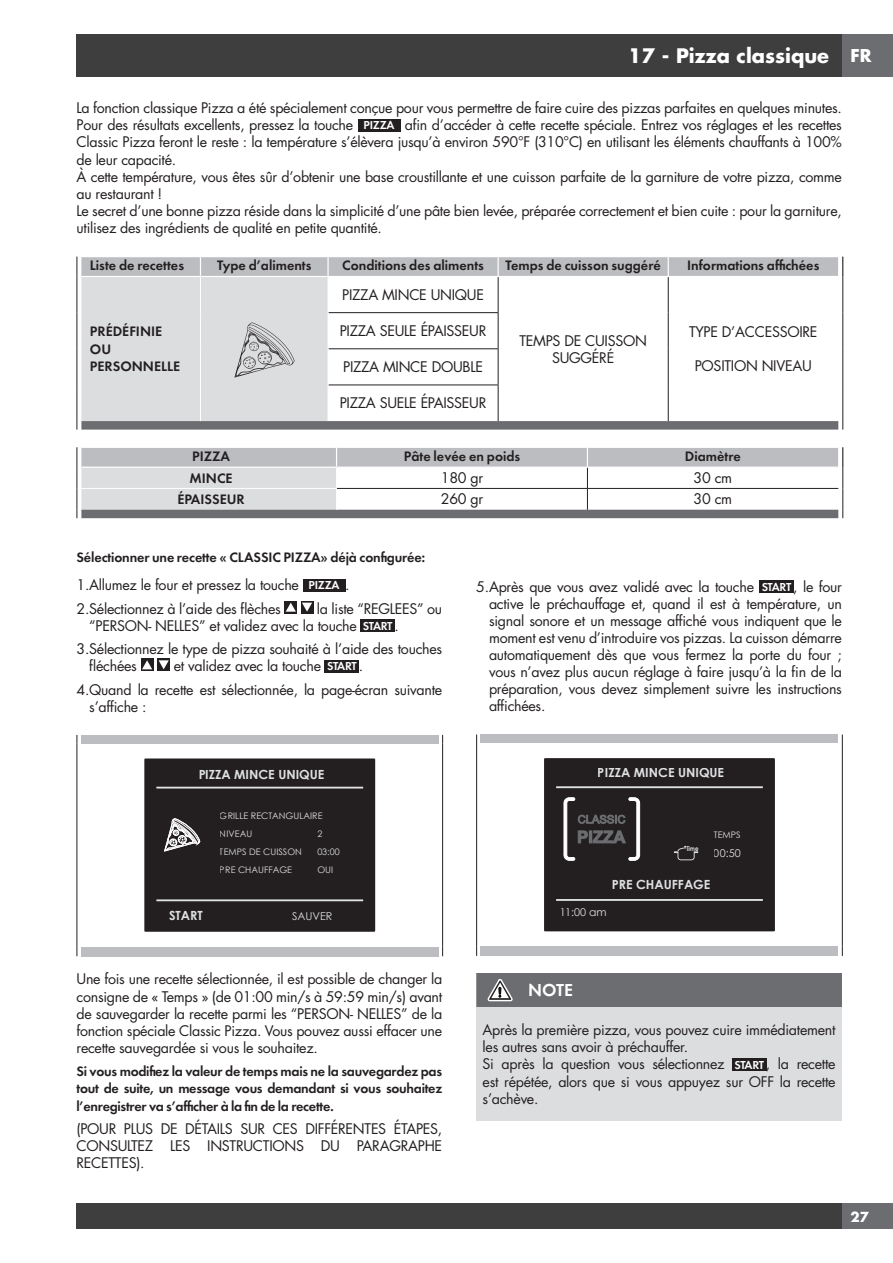
<style>
.page{position:relative;width:893px;height:1263px;background:#fff}
.page>*{position:absolute;margin:0;border:0;box-sizing:border-box;transform-origin:0 0}
.t1{font:700 19.5px "Futura";color:#fff}
.t2{font:18px "Futura Dem Bld";color:#fff}
.t3{font:700 17.25px "Futura";color:#fff}
.t4{font:14.25px/17.1px "Futura";letter-spacing:-.02em;color:#231f20}
.t5{font:14.25px/17.1px "Futura Dem Bld";color:#231f20;text-align:justify}
.t6{font:700 13.5px "Futura";color:#fff}
.t7{font:700 12.6px "Century Gothic";color:#dfe0e2}
.t8{font:10.8px "Century Gothic";color:#dfe0e2}
.t9{font:9px/18px "Century Gothic";color:#dfe0e2}
.t10{font:700 6.6px "Century Gothic";color:#dfe0e2;scale:.81 1}
.s1{font-family:"Futura Dem Bld";font-size:12px;color:#fff}
</style>
<div class="page">
<div style="left:77px;top:34px;width:765px;height:43px;background:#3e3e3f"></div>
<div style="left:842px;top:34px;width:51px;height:43px;background:#6c6d70"></div>
<div style="left:77px;top:1203px;width:765px;height:26px;background:#3e3e3f"></div>
<div style="left:842px;top:1203px;width:51px;height:26px;background:#6c6d70"></div>
<div style="left:303px;top:579px;width:42px;height:12px;background:#231f20"></div>
<div style="left:284px;top:601px;width:13px;height:12px;background:#231f20"></div>
<svg style="left:286px;top:603px;width:10px;height:9px"></svg>
<div style="left:301px;top:601px;width:12px;height:12px;background:#6f6d6d"></div>
<svg style="left:302px;top:603px;width:10px;height:9px"></svg>
<div style="left:361px;top:619px;width:34px;height:13px;background:#231f20"></div>
<svg style="left:141px;top:658px;width:12px;height:13px"></svg>
<svg style="left:142px;top:660px;width:10px;height:9px"></svg>
<div style="left:157px;top:658px;width:13px;height:13px;background:#231f20"></div>
<svg style="left:159px;top:660px;width:10px;height:9px"></svg>
<div style="left:325px;top:660px;width:34px;height:13px;background:#231f20"></div>
<hr style="left:77px;top:743px;width:1px;height:204px;background:#231f20">
<hr style="left:442px;top:743px;width:1px;height:204px;background:#231f20">
<div style="left:81px;top:735px;width:357px;height:8px;background:#bcbdc0"></div>
<div style="left:145px;top:759px;width:229px;height:172px;background:#231f20"></div>
<div style="left:144px;top:758px;width:231px;height:174px;border:2px solid #231f20"></div>
<hr style="left:156px;top:787px;width:207px;height:1px;background:#dfe0e2">
<hr style="left:156px;top:899px;width:207px;height:2px;background:#dfe0e2">
<svg style="left:160px;top:818px;width:52px;height:84px"></svg>
<div style="left:81px;top:947px;width:357px;height:9px;background:#bcbdc0"></div>
<div style="left:759px;top:580px;width:34px;height:13px;background:#231f20"></div>
<hr style="left:476px;top:743px;width:1px;height:203px;background:#231f20">
<hr style="left:842px;top:743px;width:1px;height:203px;background:#231f20">
<div style="left:481px;top:734px;width:357px;height:9px;background:#bcbdc0"></div>
<div style="left:545px;top:759px;width:229px;height:171px;background:#231f20"></div>
<div style="left:544px;top:758px;width:231px;height:173px;border:2px solid #231f20"></div>
<hr style="left:556px;top:786px;width:207px;height:2px;background:#dfe0e2">
<hr style="left:556px;top:899px;width:207px;height:2px;background:#dfe0e2">
<svg style="left:674px;top:846px;width:24px;height:14px"></svg>
<svg style="left:559px;top:797px;width:81px;height:104px"></svg>
<div style="left:481px;top:946px;width:357px;height:10px;background:#bcbdc0"></div>
<div style="left:476px;top:1007px;width:366px;height:113px;background:#dcdddf"></div>
<div style="left:476px;top:973px;width:366px;height:34px;background:#6c6d70"></div>
<div style="left:732px;top:1058px;width:34px;height:13px;background:#231f20"></div>
<div style="left:358px;top:119px;width:42px;height:13px;background:#231f20"></div>
<svg style="left:77px;top:257px;width:766px;height:173px"></svg>
<hr style="left:498px;top:277px;width:1px;height:35px;background:#231f20">
<hr style="left:668px;top:277px;width:1px;height:36px;background:#231f20">
<hr style="left:668px;top:313px;width:1px;height:36px;background:#231f20">
<hr style="left:668px;top:349px;width:1px;height:36px;background:#231f20">
<hr style="left:668px;top:385px;width:1px;height:36px;background:#231f20">
<hr style="left:328px;top:312px;width:170px;height:1px;background:#231f20">
<hr style="left:498px;top:313px;width:1px;height:35px;background:#231f20">
<hr style="left:328px;top:348px;width:170px;height:1px;background:#231f20">
<hr style="left:498px;top:349px;width:1px;height:36px;background:#231f20">
<hr style="left:328px;top:385px;width:170px;height:1px;background:#231f20">
<hr style="left:498px;top:385px;width:1px;height:36px;background:#231f20">
<hr style="left:200px;top:277px;width:1px;height:36px;background:#fff">
<hr style="left:328px;top:277px;width:1px;height:36px;background:#fff">
<hr style="left:200px;top:313px;width:1px;height:36px;background:#fff">
<hr style="left:328px;top:313px;width:1px;height:36px;background:#fff">
<hr style="left:200px;top:349px;width:1px;height:36px;background:#fff">
<hr style="left:328px;top:349px;width:1px;height:36px;background:#fff">
<hr style="left:200px;top:385px;width:1px;height:36px;background:#fff">
<hr style="left:328px;top:385px;width:1px;height:36px;background:#fff">
<img style="left:232px;top:321px;width:64px;height:59px">
<svg style="left:77px;top:447px;width:766px;height:71px"></svg>
<hr style="left:81px;top:488px;width:256px;height:1px;background:#fff">
<h1 class="t1" style="left:628px;top:42px;width:202px">17 - Pizza classique</h1>
<p class="t3" style="left:850px;top:44px;width:23px">FR</p>
<p class="t4" style="left:77px;top:99px;width:767px">La fonction classique Pizza a été spécialement conçue pour vous permettre de faire cuire des pizzas parfaites en quelques minutes.<br>Pour des résultats excellents, pressez la touche <span class="s1">PIZZA</span> afin d’accéder à cette recette spéciale. Entrez vos réglages et les recettes Classic Pizza feront le reste : la température s’élèvera jusqu’à environ 590°F (310°C) en utilisant les éléments chauffants à 100% de leur capacité.<br>À cette température, vous êtes sûr d’obtenir une base croustillante et une cuisson parfaite de la garniture de votre pizza, comme au restaurant !<br>Le secret d’une bonne pizza réside dans la simplicité d’une pâte bien levée, préparée correctement et bien cuite : pour la garniture, utilisez des ingrédients de qualité en petite quantité.</p>
<p class="t5" style="left:90px;top:258px;width:96px">Liste de recettes</p>
<p class="t5" style="left:217px;top:258px;width:96px">Type d’aliments</p>
<p class="t5" style="left:342px;top:258px;width:143px">Conditions des aliments</p>
<p class="t5" style="left:505px;top:258px;width:157px">Temps de cuisson suggéré</p>
<p class="t5" style="left:687px;top:258px;width:134px">Informations affichées</p>
<p class="t5" style="left:90px;top:324px;width:92px;text-align:left">PRÉDÉFINIE<br>OU<br>PERSONNELLE</p>
<p class="t4" style="left:342px;top:286px;width:143px">PIZZA MINCE UNIQUE</p>
<p class="t4" style="left:340px;top:322px;width:148px">PIZZA SEULE ÉPAISSEUR</p>
<p class="t4" style="left:343px;top:358px;width:141px">PIZZA MINCE DOUBLE</p>
<p class="t4" style="left:340px;top:394px;width:148px">PIZZA SUELE ÉPAISSEUR</p>
<p class="t4" style="left:519px;top:332px;width:129px;text-align:center">TEMPS DE CUISSON<br>SUGGÉRÉ</p>
<p class="t4" style="left:689px;top:323px;width:130px">TYPE D’ACCESSOIRE</p>
<p class="t4" style="left:695px;top:357px;width:119px">POSITION NIVEAU</p>
<p class="t5" style="left:192px;top:449px;width:39px">PIZZA</p>
<p class="t5" style="left:404px;top:449px;width:118px">Pâte levée en poids</p>
<p class="t5" style="left:685px;top:449px;width:57px">Diamètre</p>
<p class="t5" style="left:190px;top:470px;width:45px">MINCE</p>
<p class="t4" style="left:441px;top:469px;width:44px">180 gr</p>
<p class="t4" style="left:694px;top:469px;width:40px">30 cm</p>
<p class="t5" style="left:177px;top:492px;width:69px">ÉPAISSEUR</p>
<p class="t4" style="left:441px;top:490px;width:44px">260 gr</p>
<p class="t4" style="left:694px;top:490px;width:40px">30 cm</p>
<p class="t5" style="left:77px;top:550px;width:350px">Sélectionner une recette « CLASSIC PIZZA» déjà configurée:</p>
<p class="t4" style="left:77px;top:573px;width:274px;line-height:23.5px">1.Allumez le four et pressez la touche <span class="s1">PIZZA</span> .<br>2.Sélectionnez à l’aide des flèches</p>
<p class="t4" style="left:89px;top:599px;width:354px;text-indent:228px">la liste “REGLEES” ou “PERSON- NELLES” et validez avec la touche <span class="s1">START</span> .</p>
<p class="t4" style="left:89px;top:640px;width:354px;text-indent:-13px">3.Sélectionnez le type de pizza souhaité à l’aide des touches fléchées</p>
<p class="t4" style="left:77px;top:654px;width:367px;line-height:23.5px;text-indent:97px">et validez avec la touche <span class="s1">START</span> .<br>4.Quand la recette est sélectionnée, la page-écran suivante</p>
<p class="t4" style="left:89px;top:698px;width:59px">s’affiche :</p>
<p class="t4" style="left:489px;top:578px;width:354px;text-align:justify;text-indent:-13px">5.Après que vous avez validé avec la touche <span class="s1">START</span> , le four active le préchauffage et, quand il est à température, un signal sonore et un message affiché vous indiquent que le moment est venu d’introduire vos pizzas. La cuisson démarre automatiquement dès que vous fermez la porte du four ; vous n’avez plus aucun réglage à faire jusqu’à la fin de la préparation, vous devez simplement suivre les instructions affichées.</p>
<p class="t7" style="left:198px;top:765px;width:128px">PIZZA MINCE UNIQUE</p>
<p class="t7" style="left:169px;top:906px;width:35px">START</p>
<p class="t9" style="left:220px;top:806px;width:104px">GRILLE RECTANGULAIRE<br>NIVEAU<br>TEMPS DE CUISSON<br>PRE CHAUFFAGE</p>
<p class="t9" style="left:317px;top:824px;width:24px">2<br>03:00<br>OUI</p>
<p class="t8" style="left:292px;top:908px;width:42px">SAUVER</p>
<p class="t4" style="left:77px;top:970px;width:367px;text-align:justify">Une fois une recette sélectionnée, il est possible de changer la consigne de « Temps » (de 01:00 min/s à 59:59 min/s) avant de sauvegarder la recette parmi les “PERSON- NELLES” de la fonction spéciale Classic Pizza. Vous pouvez aussi effacer une recette sauvegardée si vous le souhaitez.</p>
<p class="t5" style="left:77px;top:1064px;width:367px">Si vous modifiez la valeur de temps mais ne la sauvegardez pas tout de suite, un message vous demandant si vous souhaitez l’enregistrer va s’afficher à la fin de la recette.</p>
<p class="t4" style="left:77px;top:1120px;width:367px;text-align:justify">(POUR PLUS DE DÉTAILS SUR CES DIFFÉRENTES ÉTAPES, CONSULTEZ LES INSTRUCTIONS DU PARAGRAPHE RECETTES).</p>
<p class="t7" style="left:598px;top:763px;width:128px">PIZZA MINCE UNIQUE</p>
<p class="t10" style="left:686px;top:843px;width:16px">Time</p>
<p class="t9" style="left:714px;top:825px;width:28px">TEMPS</p>
<p class="t8" style="left:714px;top:846px;width:28px">00:50</p>
<p class="t7" style="left:612px;top:875px;width:100px">PRE CHAUFFAGE</p>
<p class="t8" style="left:559px;top:905px;width:49px">11:00 am</p>
<p class="t2" style="left:528px;top:978px;width:46px">NOTE</p>
<p class="t4" style="left:483px;top:1021px;width:354px">Après la première pizza, vous pouvez cuire immédiatement les autres sans avoir à préchauffer.<br>Si après la question vous sélectionnez <span class="s1">START</span> , la recette est répétée, alors que si vous appuyez sur OFF la recette s’achève.</p>
<p class="t6" style="left:850px;top:1207px;width:20px">27</p>
</div>
